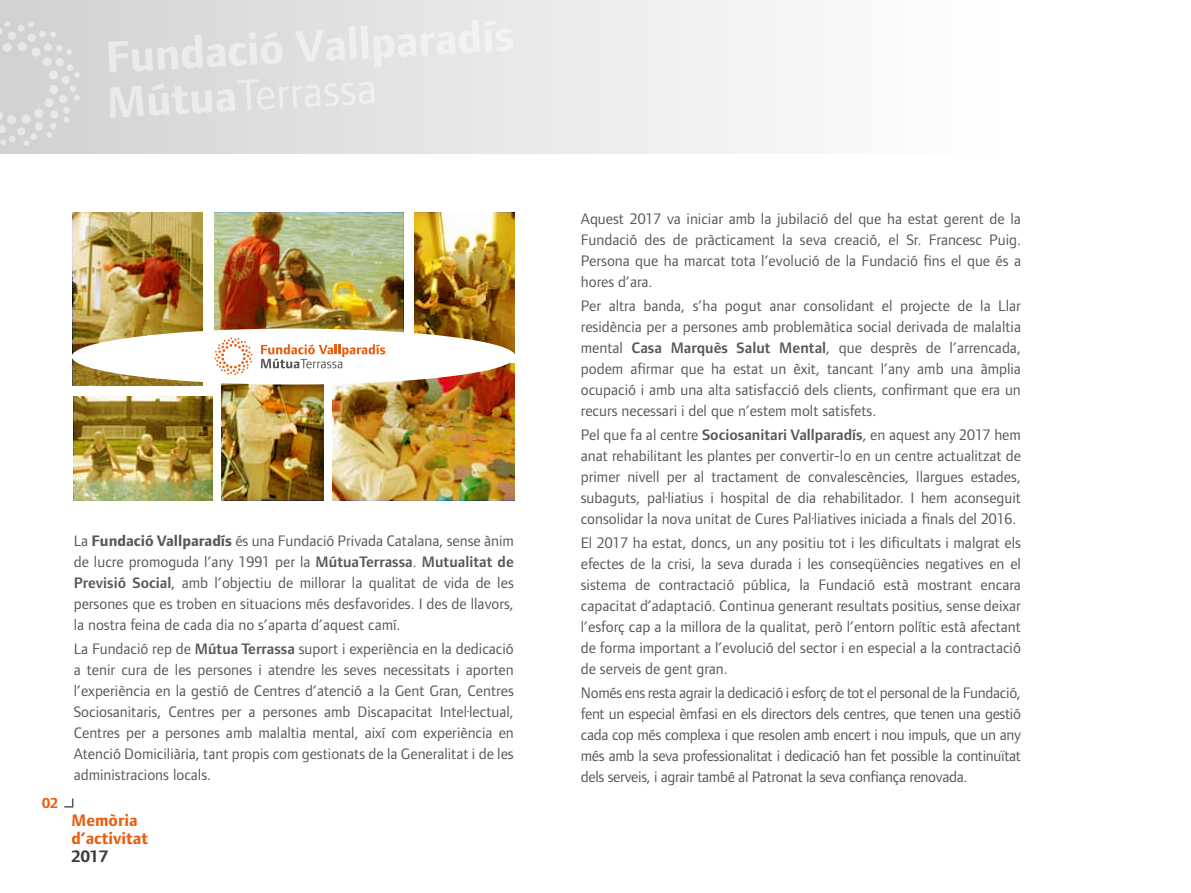
<style>
.page{position:relative;width:1191px;height:893px;background:#fff}
.page>*{position:absolute;margin:0;border:0;box-sizing:border-box;transform-origin:0 0}
.t1{font:700 17.25px/18px "Foundry Form Sans";color:#e95d0f}
.t2{font:700 17.25px "Foundry Form Sans";color:#3e3d40}
.t3{font:15.75px/21px "Foundry Form Sans";color:#58585a;text-align:justify}
.t4{font:700 15px "Foundry Form Sans";color:#e95d0f}
.s1{font-weight:700}
.s2{font-weight:600}
</style>
<div class="page">
<svg style="left:64px;top:798px;width:10px;height:10px"></svg>
<div style="left:0;top:0;width:1006px;height:153px;background:linear-gradient(to right,#d0d1d2,#fff)"></div>
<svg style="left:108px;top:19px;width:405px;height:54px"></svg>
<svg style="left:110px;top:79px;width:264px;height:39px"></svg>
<svg style="left:0;top:21px;width:80px;height:125px"></svg>
<img style="left:73px;top:213px;width:130px;height:173px">
<img style="left:214px;top:213px;width:189px;height:120px">
<img style="left:414px;top:213px;width:100px;height:140px">
<img style="left:332px;top:363px;width:182px;height:137px">
<img style="left:221px;top:383px;width:103px;height:117px">
<img style="left:74px;top:396px;width:138px;height:104px">
<div style="left:72px;top:329px;width:443px;height:56px;background:#fff;border-radius:50%"></div>
<svg style="left:214px;top:337px;width:38px;height:38px"></svg>
<svg style="left:261px;top:344px;width:124px;height:24px"></svg>
<p class="t4" style="left:42px;top:794px;width:17px">02</p>
<p class="t3" style="left:74px;top:530px;width:442px">La <span class="s1">Fundació Vallparadís</span> és una Fundació Privada Catalana, sense ànim de lucre promoguda l’any 1991 per la <span class="s2">MútuaTerrassa</span>. <span class="s2">Mutualitat de Previsió Social</span>, amb l’objectiu de millorar la qualitat de vida de les persones que es troben en situacions més desfavorides. I des de llavors, la nostra feina de cada dia no s’aparta d’aquest camí.</p>
<p class="t3" style="left:74px;top:638px;width:442px">La Fundació rep de <span class="s2">Mútua Terrassa</span> suport i experiència en la dedicació a tenir cura de les persones i atendre les seves necessitats i aporten l’experiència en la gestió de Centres d’atenció a la Gent Gran, Centres Sociosanitaris, Centres per a persones amb Discapacitat Intel·lectual, Centres per a persones amb malaltia mental, així com experiència en Atenció Domiciliària, tant propis com gestionats de la Generalitat i de les administracions locals.</p>
<p class="t1" style="left:72px;top:811px;width:78px">Memòria d’activitat</p>
<p class="t2" style="left:72px;top:847px;width:38px">2017</p>
<p class="t3" style="left:581px;top:208px;width:442px">Aquest 2017 va iniciar amb la jubilació del que ha estat gerent de la Fundació des de pràcticament la seva creació, el Sr. Francesc Puig.<br>Persona que ha marcat tota l’evolució de la Fundació fins el que és a hores d’ara.</p>
<p class="t3" style="left:581px;top:295px;width:442px">Per altra banda, s’ha pogut anar consolidant el projecte de la Llar residència per a persones amb problemàtica social derivada de malaltia mental <span class="s2">Casa Marquès Salut Mental</span>, que desprès de l’arrencada, podem afirmar que ha estat un èxit, tancant l’any amb una àmplia ocupació i amb una alta satisfacció dels clients, confirmant que era un recurs necessari i del que n’estem molt satisfets.</p>
<p class="t3" style="left:581px;top:424px;width:442px">Pel que fa al centre <span class="s2">Sociosanitari Vallparadís</span>, en aquest any 2017 hem anat rehabilitant les plantes per convertir-lo en un centre actualitzat de primer nivell per al tractament de convalescències, llargues estades, subaguts, pal·liatius i hospital de dia rehabilitador. I hem aconseguit consolidar la nova unitat de Cures Pal·liatives iniciada a finals del 2016.</p>
<p class="t3" style="left:581px;top:532px;width:442px">El 2017 ha estat, doncs, un any positiu tot i les dificultats i malgrat els efectes de la crisi, la seva durada i les conseqüències negatives en el sistema de contractació pública, la Fundació està mostrant encara capacitat d’adaptació. Continua generant resultats positius, sense deixar l’esforç cap a la millora de la qualitat, però l’entorn polític està afectant de forma important a l’evolució del sector i en especial a la contractació de serveis de gent gran.</p>
<p class="t3" style="left:581px;top:682px;width:442px">Només ens resta agrair la dedicació i esforç de tot el personal de la Fundació, fent un especial èmfasi en els directors dels centres, que tenen una gestió cada cop més complexa i que resolen amb encert i nou impuls, que un any més amb la seva professionalitat i dedicació han fet possible la continuïtat dels serveis, i agrair també al Patronat la seva confiança renovada.</p>
</div>
